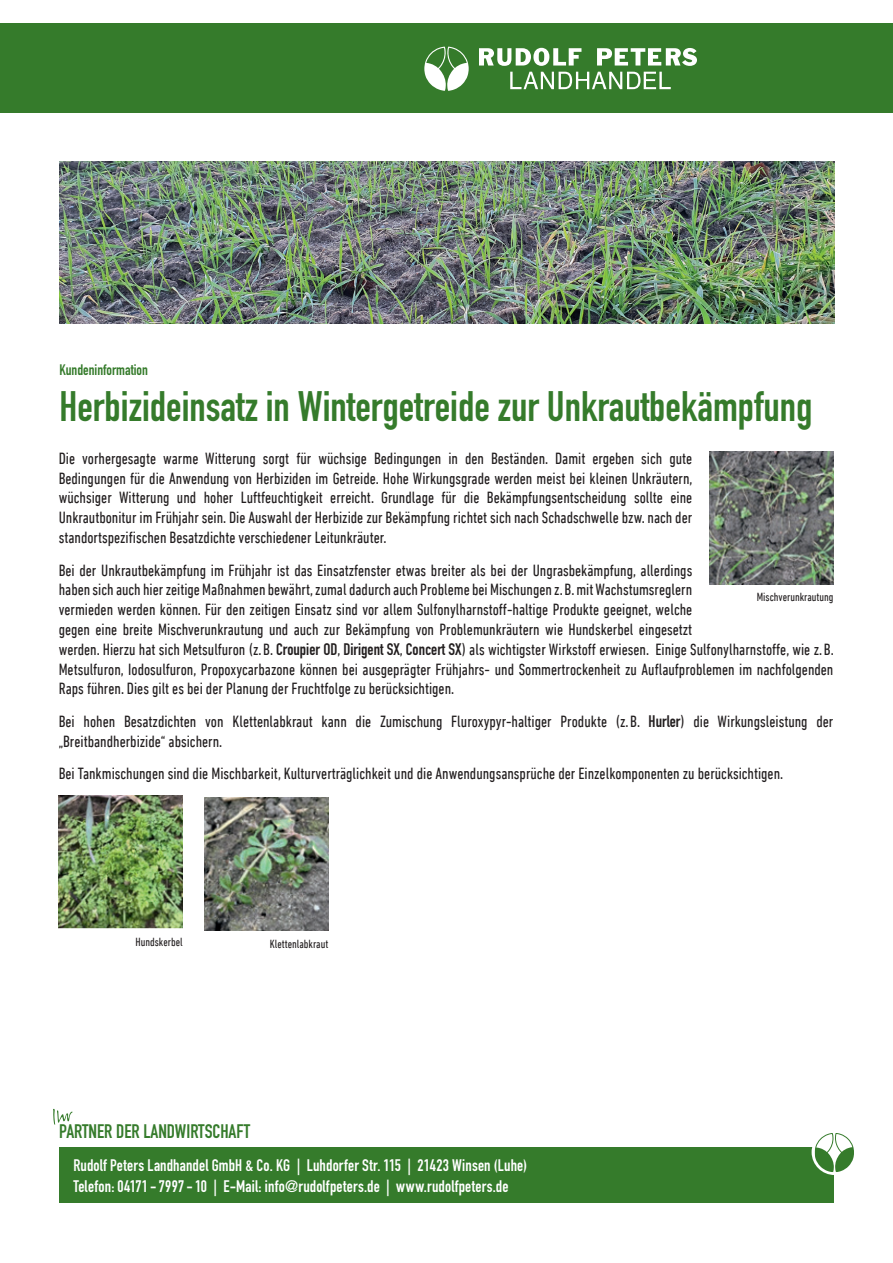
<style>
.page{position:relative;width:893px;height:1263px;background:#fff}
.page>*{position:absolute;margin:0;border:0;box-sizing:border-box;transform-origin:0 0}
.t1{font:42px "DIN Engschrift Std";color:#357b2b}
.t2{font:19.35px "DIN Engschrift Std";color:#357b2b}
.t3{font:condensed 16.5px/19.8px "DIN Next LT Pro";color:#231f20}
.t4{font:16.5px/21px "DIN Engschrift Std";letter-spacing:.01em;color:#fff}
.t5{font:15px "DIN Engschrift Std";color:#357b2b}
.t6{font:condensed 12px "DIN Next LT Pro";color:#231f20}
.s1{font-family:"DIN Engschrift Std";font-stretch:normal}
</style>
<div class="page">
<div style="left:0;top:24px;width:893px;height:89px;background:#357b2b"></div>
<svg style="left:424px;top:47px;width:45px;height:44px"></svg>
<svg style="left:479px;top:48px;width:102px;height:18px"></svg>
<svg style="left:510px;top:72px;width:161px;height:17px"></svg>
<svg style="left:597px;top:48px;width:100px;height:18px"></svg>
<div style="left:60px;top:1148px;width:774px;height:55px;background:#357b2b"></div>
<svg style="left:53px;top:1109px;width:20px;height:16px"></svg>
<div style="left:811px;top:1129px;width:46px;height:46px;background:#fff;border-radius:50%"></div>
<svg style="left:815px;top:1133px;width:39px;height:39px"></svg>
<img style="left:60px;top:162px;width:774px;height:161px">
<img style="left:59px;top:796px;width:124px;height:132px">
<img style="left:709px;top:451px;width:124px;height:133px">
<img style="left:204px;top:798px;width:124px;height:132px">
<p class="t5" style="left:60px;top:361px;width:90px">Kundeninformation</p>
<h1 class="t1" style="left:60px;top:382px;width:755px">Herbizideinsatz in Wintergetreide zur Unkrautbekämpfung</h1>
<p class="t3" style="left:59px;top:448px;width:635px;text-align:justify">Die vorhergesagte warme Witterung sorgt für wüchsige Bedingungen in den Beständen. Damit ergeben sich gute Bedingungen für die Anwendung von Herbiziden im Getreide. Hohe Wirkungsgrade werden meist bei kleinen Unkräutern, wüchsiger Witterung und hoher Luftfeuchtigkeit erreicht. Grundlage für die Bekämpfungsentscheidung sollte eine Unkrautbonitur im Frühjahr sein. Die Auswahl der Herbizide zur Bekämpfung richtet sich nach Schadschwelle bzw. nach der standortspezifischen Besatzdichte verschiedener Leitunkräuter.</p>
<p class="t3" style="left:59px;top:560px;width:776px">Bei der Unkrautbekämpfung im Frühjahr ist das Einsatzfenster etwas breiter als bei der Ungrasbekämpfung, allerdings<br>haben sich auch hier zeitige Maßnahmen bewährt, zumal dadurch auch Probleme bei Mischungen z. B. mit Wachstumsreglern<br>vermieden werden können. Für den zeitigen Einsatz sind vor allem Sulfonylharnstoff-haltige Produkte geeignet, welche<br>gegen eine breite Mischverunkrautung und auch zur Bekämpfung von Problemunkräutern wie Hundskerbel eingesetzt<br>werden. Hierzu hat sich Metsulfuron (z.B. <span class="s1">Croupier OD</span>, <span class="s1">Dirigent SX</span>, <span class="s1">Concert SX</span>) als wichtigster Wirkstoff erwiesen. Einige Sulfonylharnstoffe, wie z.B.<br>Metsulfuron, Iodosulfuron, Propoxycarbazone können bei ausgeprägter Frühjahrs- und Sommertrockenheit zu Auflaufproblemen im nachfolgenden Raps führen. Dies gilt es bei der Planung der Fruchtfolge zu berücksichtigen.</p>
<p class="t3" style="left:59px;top:711px;width:776px">Bei hohen Besatzdichten von Klettenlabkraut kann die Zumischung Fluroxypyr-haltiger Produkte (z.B. <span class="s1">Hurler</span>) die Wirkungsleistung der „Breitbandherbizide“ absichern.</p>
<p class="t3" style="left:59px;top:764px;width:726px">Bei Tankmischungen sind die Mischbarkeit, Kulturverträglichkeit und die Anwendungsansprüche der Einzelkomponenten zu berücksichtigen.</p>
<p class="t6" style="left:757px;top:590px;width:78px">Mischverunkrautung</p>
<p class="t6" style="left:135px;top:935px;width:49px">Hundskerbel</p>
<p class="t6" style="left:270px;top:937px;width:60px">Klettenlabkraut</p>
<p class="t2" style="left:59px;top:1120px;width:192px">PARTNER DER LANDWIRTSCHAFT</p>
<p class="t4" style="left:73px;top:1154px;width:455px">Rudolf Peters Landhandel GmbH &amp; Co. KG | Luhdorfer Str. 115 | 21423 Winsen (Luhe)<br>Telefon: 04171-7997-10 | E-Mail: info@rudolfpeters.de | www.rudolfpeters.de</p>
</div>
